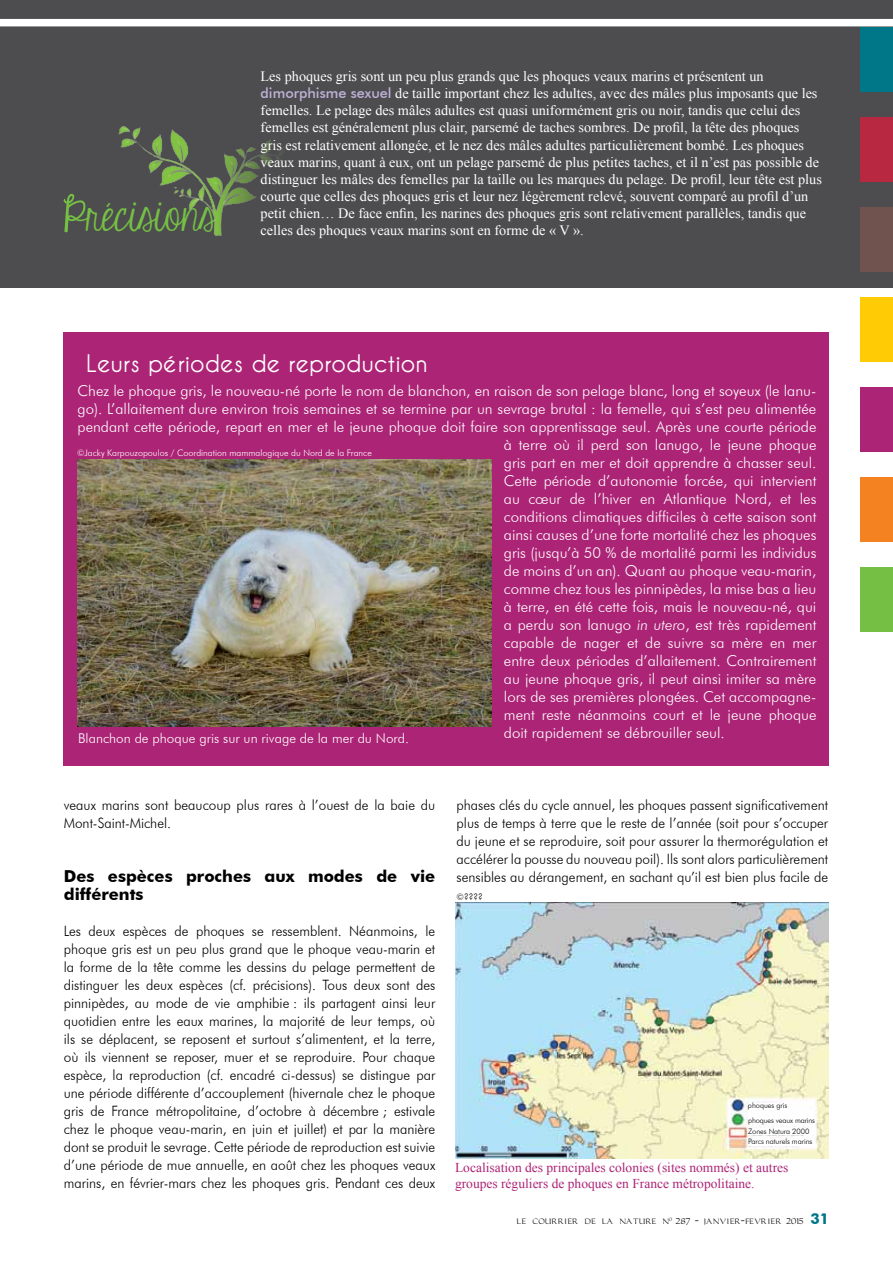
<style>
.page{position:relative;width:893px;height:1263px;background:#fff}
.page>*{position:absolute;margin:0;border:0;box-sizing:border-box;transform-origin:0 0}
.t1{font:44.7px "KG Eyes Wide Open";color:#75c044}
.t2{font:700 24px "Caviar Dreams";color:#fff}
.t3{font:700 16.5px/18px "Futura BT";color:#000}
.t4{font:300 15px "Futura BT";color:#fff}
.t5{font:300 14.25px/18px "Futura BT";color:#000;text-align:justify;scale:.95 1}
.t6{font:14.25px/17.1px "Times New Roman";color:#fff}
.t7{font:13.5px/16.2px "Times New Roman";color:#ac2476}
.t8{font:300 13.5px "Futura BT";color:#fff}
.t9{font:12px "Carolus Roman Font";color:#000}
.t10{font:300 9px "Futura BT";color:#fff}
.t11{font:300 9px "Futura BT";color:#000}
.t12{font:300 7.5px "Futura BT";letter-spacing:-.01em;color:#000}
.s1{font-size:51.3px}
.s2{font-family:"Futura BT";font-weight:500;color:#bfb2d7}
.s3{font-style:italic}
.s4{font-size:9px}
.s5{font-family:"Futura BT";font-weight:700;font-size:15px;color:#078}
</style>
<div class="page">
<div style="left:860px;top:477px;width:33px;height:64px;background:#f58220"></div>
<div style="left:0;top:0;width:893px;height:288px;background:#4d4d4f"></div>
<div style="left:860px;top:567px;width:33px;height:64px;background:#75c044"></div>
<div style="left:860px;top:27px;width:33px;height:64px;background:#078"></div>
<div style="left:860px;top:117px;width:33px;height:64px;background:#b82841"></div>
<div style="left:860px;top:207px;width:33px;height:64px;background:#70524e"></div>
<div style="left:860px;top:297px;width:33px;height:64px;background:#ffcb05"></div>
<div style="left:860px;top:387px;width:33px;height:64px;background:#ac2476"></div>
<div style="left:0;top:19px;width:893px;height:7px;background:#fff"></div>
<div style="left:64px;top:332px;width:765px;height:433px;background:#ac2476"></div>
<img style="left:78px;top:459px;width:413px;height:268px">
<img style="left:119px;top:126px;width:163px;height:109px">
<img style="left:456px;top:902px;width:372px;height:257px">
<div style="left:748px;top:1117px;width:68px;height:7px;background:#fff"></div>
<div style="left:748px;top:1138px;width:68px;height:7px;background:#fff"></div>
<div style="left:748px;top:1128px;width:68px;height:7px;background:#fff"></div>
<div style="left:748px;top:1103px;width:40px;height:6px;background:#fff"></div>
<h1 class="t1" style="left:64px;top:192px;width:154px"><span class="s1">P</span>récisions</h1>
<p class="t6" style="left:261px;top:68px;width:563px">Les phoques gris sont un peu plus grands que les phoques veaux marins et présentent un <span class="s2">dimorphisme sexuel</span> de taille important chez les adultes, avec des mâles plus imposants que les femelles. Le pelage des mâles adultes est quasi uniformément gris ou noir, tandis que celui des femelles est généralement plus clair, parsemé de taches sombres. De profil, la tête des phoques gris est relativement allongée, et le nez des mâles adultes particulièrement bombé. Les phoques veaux marins, quant à eux, ont un pelage parsemé de plus petites taches, et il n’est pas possible de distinguer les mâles des femelles par la taille ou les marques du pelage. De profil, leur tête est plus courte que celles des phoques gris et leur nez légèrement relevé, souvent comparé au profil d’un petit chien… De face enfin, les narines des phoques gris sont relativement parallèles, tandis que celles des phoques veaux marins sont en forme de « V ».</p>
<h2 class="t2" style="left:86px;top:350px;width:343px">Leurs périodes de reproduction</h2>
<p class="t4" style="left:78px;top:382px;width:740px">Chez le phoque gris, le nouveau-né porte le nom de blanchon, en raison de son pelage blanc, long et soyeux (le lanu-</p>
<p class="t4" style="left:78px;top:400px;width:740px">go). L’allaitement dure environ trois semaines et se termine par un sevrage brutal : la femelle, qui s’est peu alimentée</p>
<p class="t4" style="left:78px;top:418px;width:740px">pendant cette période, repart en mer et le jeune phoque doit faire son apprentissage seul. Après une courte période</p>
<p class="t4" style="left:504px;top:436px;width:314px">à terre où il perd son lanugo, le jeune phoque</p>
<p class="t4" style="left:504px;top:454px;width:314px">gris part en mer et doit apprendre à chasser seul.</p>
<p class="t4" style="left:504px;top:472px;width:314px">Cette période d’autonomie forcée, qui intervient</p>
<p class="t4" style="left:504px;top:490px;width:314px">au cœur de l’hiver en Atlantique Nord, et les</p>
<p class="t4" style="left:504px;top:508px;width:314px">conditions climatiques difficiles à cette saison sont</p>
<p class="t4" style="left:504px;top:526px;width:314px">ainsi causes d’une forte mortalité chez les phoques</p>
<p class="t4" style="left:504px;top:544px;width:314px">gris (jusqu’à 50 % de mortalité parmi les individus</p>
<p class="t4" style="left:504px;top:562px;width:314px">de moins d’un an). Quant au phoque veau-marin,</p>
<p class="t4" style="left:504px;top:580px;width:314px">comme chez tous les pinnipèdes, la mise bas a lieu</p>
<p class="t4" style="left:504px;top:598px;width:314px">à terre, en été cette fois, mais le nouveau-né, qui</p>
<p class="t4" style="left:504px;top:616px;width:314px">a perdu son lanugo <span class="s3">in utero</span>, est très rapidement</p>
<p class="t4" style="left:504px;top:634px;width:314px">capable de nager et de suivre sa mère en mer</p>
<p class="t4" style="left:504px;top:652px;width:314px">entre deux périodes d’allaitement. Contrairement</p>
<p class="t4" style="left:504px;top:670px;width:314px">au jeune phoque gris, il peut ainsi imiter sa mère</p>
<p class="t4" style="left:504px;top:688px;width:314px">lors de ses premières plongées. Cet accompagne-</p>
<p class="t4" style="left:504px;top:706px;width:314px">ment reste néanmoins court et le jeune phoque</p>
<p class="t4" style="left:504px;top:724px;width:222px">doit rapidement se débrouiller seul.</p>
<p class="t10" style="left:77px;top:447px;width:296px">©Jacky Karpouzopoulos / Coordination mammalogique du Nord de la France</p>
<p class="t8" style="left:78px;top:729px;width:332px">Blanchon de phoque gris sur un rivage de la mer du Nord.</p>
<p class="t5" style="left:64px;top:796px;width:393px">veaux marins sont beaucoup plus rares à l’ouest de la baie du<br>Mont-Saint-Michel.</p>
<p class="t3" style="left:64px;top:867px;width:373px">Des espèces proches aux modes de vie différents</p>
<p class="t5" style="left:64px;top:922px;width:393px">Les deux espèces de phoques se ressemblent. Néanmoins, le phoque gris est un peu plus grand que le phoque veau-marin et la forme de la tête comme les dessins du pelage permettent de distinguer les deux espèces (cf. précisions). Tous deux sont des pinnipèdes, au mode de vie amphibie : ils partagent ainsi leur quotidien entre les eaux marines, la majorité de leur temps, où ils se déplacent, se reposent et surtout s’alimentent, et la terre, où ils viennent se reposer, muer et se reproduire. Pour chaque espèce, la reproduction (cf. encadré ci-dessus) se distingue par une période différente d’accouplement (hivernale chez le phoque gris de France métropolitaine, d’octobre à décembre ; estivale chez le phoque veau-marin, en juin et juillet) et par la manière dont se produit le sevrage. Cette période de reproduction est suivie d’une période de mue annuelle, en août chez les phoques veaux marins, en février-mars chez les phoques gris. Pendant ces deux</p>
<p class="t5" style="left:457px;top:796px;width:393px">phases clés du cycle annuel, les phoques passent significativement plus de temps à terre que le reste de l’année (soit pour s’occuper du jeune et se reproduire, soit pour assurer la thermorégulation et accélérer la pousse du nouveau poil). Ils sont alors particulièrement sensibles au dérangement, en sachant qu’il est bien plus facile de</p>
<p class="t11" style="left:457px;top:891px;width:28px">©????</p>
<p class="t12" style="left:748px;top:1101px;width:41px">phoques gris</p>
<p class="t12" style="left:748px;top:1115px;width:68px">phoques veaux marins</p>
<p class="t12" style="left:748px;top:1137px;width:66px">Parcs naturels marins</p>
<p class="t12" style="left:748px;top:1127px;width:63px">Zones Natura 2000</p>
<p class="t7" style="left:455px;top:1159px;width:335px">Localisation des principales colonies (sites nommés) et autres groupes réguliers de phoques en France métropolitaine.</p>
<p class="t9" style="left:517px;top:1215px;width:314px">le courrier de la nature n<sup>0</sup> <span class="s4">287</span> - janvier-fevrier <span class="s4">2015’</span> <span class="s5">31</span></p>
</div>
